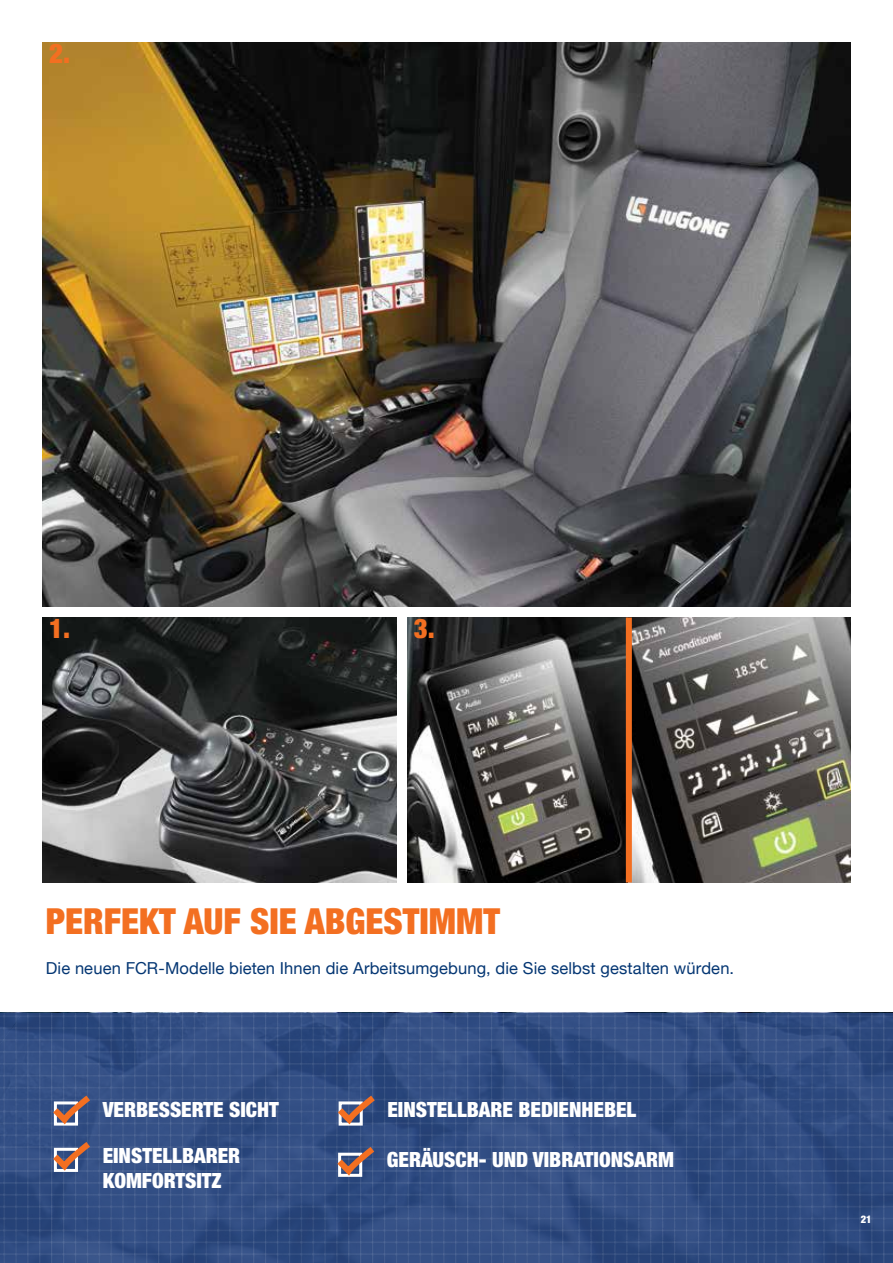
<style>
.page{position:relative;width:893px;height:1263px;background:#fff}
.page>*{position:absolute;margin:0;border:0;box-sizing:border-box;transform-origin:0 0}
.t1{font:900 condensed 36px "Helvetica Neue LT Pro";color:#f36f21}
.t2{font:900 condensed 27px "Helvetica Neue LT Pro";color:#f36f21}
.t3{font:900 condensed 21px/25.2px "Helvetica Neue LT Pro";color:#fff}
.t4{font:16.5px "Helvetica Neue";letter-spacing:.01em;color:#043673}
.t5{font:900 condensed 10.5px "Helvetica Neue LT Pro";color:#fff}
</style>
<div class="page">
<svg style="left:23px;top:1013px;width:870px;height:250px;background:#324e83"></svg>
<svg style="left:0;top:1013px;width:23px;height:250px;background:#324d82"></svg>
<img style="left:43px;top:617px;width:353px;height:265px">
<img style="left:407px;top:617px;width:443px;height:265px">
<img style="left:43px;top:43px;width:807px;height:564px">
<svg style="left:47px;top:1092px;width:47px;height:37px;background:#6b6a84"></svg>
<svg style="left:331px;top:1143px;width:47px;height:37px;background:#676781"></svg>
<svg style="left:332px;top:1092px;width:47px;height:37px;background:#686882"></svg>
<svg style="left:47px;top:1138px;width:47px;height:38px;background:#696984"></svg>
<div style="left:626px;top:617px;width:6px;height:265px;background:#f36f21"></div>
<p class="t2" style="left:49px;top:37px;width:23px">2.</p>
<p class="t2" style="left:49px;top:612px;width:23px">1.</p>
<p class="t2" style="left:414px;top:612px;width:23px">3.</p>
<h1 class="t1" style="left:46px;top:900px;width:456px">PERFEKT AUF SIE ABGESTIMMT</h1>
<p class="t4" style="left:46px;top:958px;width:690px">Die neuen FCR-Modelle bieten Ihnen die Arbeitsumgebung, die Sie selbst gestalten würden.</p>
<p class="t3" style="left:103px;top:1097px;width:178px">VERBESSERTE SICHT</p>
<p class="t3" style="left:103px;top:1143px;width:139px">EINSTELLBARER<br>KOMFORTSITZ</p>
<p class="t3" style="left:387px;top:1097px;width:250px">EINSTELLBARE BEDIENHEBEL</p>
<p class="t3" style="left:387px;top:1146px;width:289px">GERÄUSCH- UND VIBRATIONSARM</p>
<p class="t5" style="left:861px;top:1212px;width:12px">21</p>
</div>
